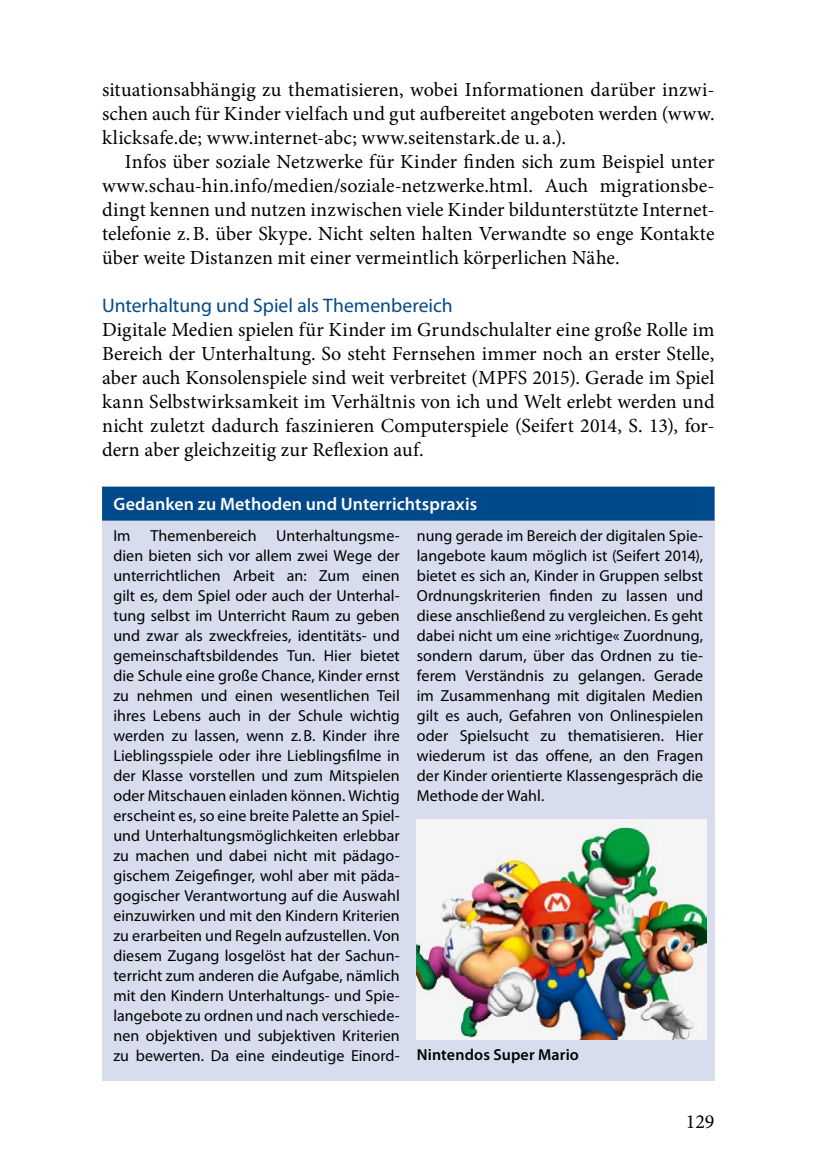
<style>
.page{position:relative;width:828px;height:1174px;background:#fff}
.page>*{position:absolute;margin:0;border:0;box-sizing:border-box;transform-origin:0 0}
.t1{font:20px/24px "Minion Pro";color:#000;text-align:justify}
.t2{font:19.6px "Myriad Pro";color:#00498a}
.t3{font:600 18px "Myriad Pro";letter-spacing:.005em;color:#fff}
.t4{font:16px/20px "Myriad Pro";letter-spacing:.005em;color:#000;text-align:justify}
.t5{font:600 16px "Myriad Pro";letter-spacing:.01em;color:#000}
</style>
<div class="page">
<div style="left:102px;top:487px;width:612px;height:593px;background:#d8dded"></div>
<div style="left:102px;top:486px;width:612px;height:34px;background:#00498a"></div>
<img style="left:417px;top:819px;width:289px;height:220px">
<p class="t1" style="left:102px;top:78px;width:614px">situationsabhängig zu thematisieren, wobei Informationen darüber inzwi&shy;schen auch für Kinder vielfach und gut aufbereitet angeboten werden (www. klicksafe.de; www.internet-abc; www.seitenstark.de u. a.).</p>
<p class="t1" style="left:102px;top:150px;width:614px;text-indent:23px">Infos über soziale Netzwerke für Kinder finden sich zum Beispiel unter www.schau-hin.info/medien/soziale-netzwerke.html. Auch migrationsbe&shy;dingt kennen und nutzen inzwischen viele Kinder bildunterstützte Internet&shy;telefonie z.B. über Skype. Nicht selten halten Verwandte so enge Kontakte über weite Distanzen mit einer vermeintlich körperlichen Nähe.</p>
<p class="t2" style="left:102px;top:293px;width:352px">Unterhaltung und Spiel als Themenbereich</p>
<p class="t1" style="left:102px;top:318px;width:614px">Digitale Medien spielen für Kinder im Grundschulalter eine große Rolle im Bereich der Unterhaltung. So steht Fernsehen immer noch an erster Stelle, aber auch Konsolenspiele sind weit verbreitet (MPFS 2015). Gerade im Spiel kann Selbstwirksamkeit im Verhältnis von ich und Welt erlebt werden und nicht zuletzt dadurch faszinieren Computerspiele (Seifert 2014, S. 13), for&shy;dern aber gleichzeitig zur Reflexion auf.</p>
<p class="t3" style="left:113px;top:492px;width:365px">Gedanken zu Methoden und Unterrichtspraxis</p>
<p class="t4" style="left:113px;top:525px;width:288px">Im Themenbereich Unterhaltungsme&shy;dien bieten sich vor allem zwei Wege der unterrichtlichen Arbeit an: Zum einen gilt es, dem Spiel oder auch der Unterhal&shy;tung selbst im Unterricht Raum zu geben und zwar als zweckfreies, identitäts- und gemeinschaftsbildendes Tun. Hier bietet die Schule eine große Chance, Kinder ernst zu nehmen und einen wesentlichen Teil ihres Lebens auch in der Schule wichtig werden zu lassen, wenn z.B. Kinder ihre Lieblingsspiele oder ihre Lieblingsfilme in der Klasse vorstellen und zum Mitspielen oder Mitschauen einladen können. Wichtig erscheint es, so eine breite Palette an Spiel&shy;und Unterhaltungsmöglichkeiten erlebbar zu machen und dabei nicht mit pädago&shy;gischem Zeigefinger, wohl aber mit päda&shy;gogischer Verantwortung auf die Auswahl einzuwirken und mit den Kindern Kriterien zu erarbeiten und Regeln aufzustellen. Von diesem Zugang losgelöst hat der Sachun&shy;terricht zum anderen die Aufgabe, nämlich mit den Kindern Unterhaltungs- und Spie&shy;langebote zu ordnen und nach verschiede&shy;nen objektiven und subjektiven Kriterien zu bewerten. Da eine eindeutige Einord-</p>
<p class="t4" style="left:417px;top:525px;width:288px">nung gerade im Bereich der digitalen Spie&shy;langebote kaum möglich ist (Seifert 2014), bietet es sich an, Kinder in Gruppen selbst Ordnungskriterien finden zu lassen und diese anschließend zu vergleichen. Es geht dabei nicht um eine »richtige« Zuordnung, sondern darum, über das Ordnen zu tie&shy;ferem Verständnis zu gelangen. Gerade im Zusammenhang mit digitalen Medien gilt es auch, Gefahren von Onlinespielen oder Spielsucht zu thematisieren. Hier wiederum ist das offene, an den Fragen der Kinder orientierte Klassengespräch die Methode der Wahl.</p>
<p class="t5" style="left:417px;top:1044px;width:164px">Nintendos Super Mario</p>
<p class="t1" style="left:686px;top:1109px;width:30px">129</p>
</div>
